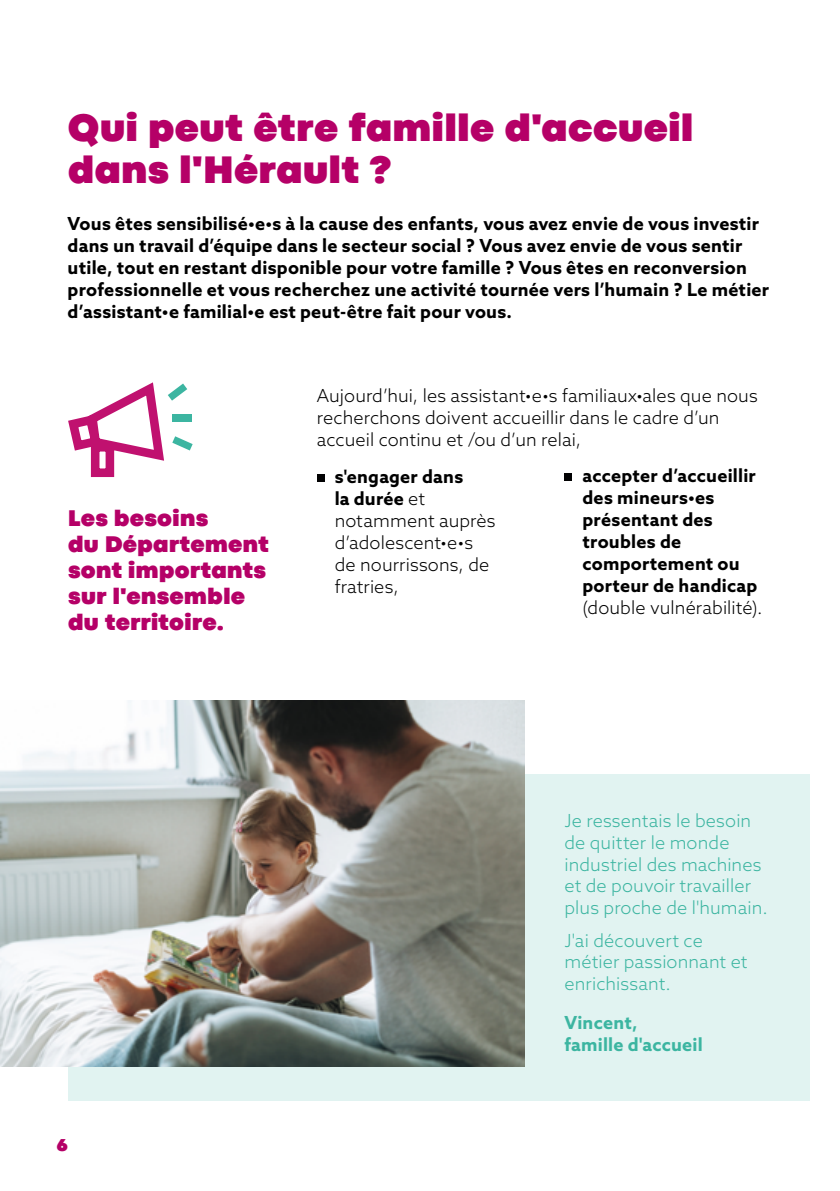
<style>
.page{position:relative;width:840px;height:1191px;background:#fff}
.page>*{position:absolute;margin:0;border:0;box-sizing:border-box;transform-origin:0 0}
.t1{font:900 40px/42px "Codec Pro";letter-spacing:.015em;color:#b50067}
.t2{font:900 23.6px/26px "Codec Pro";letter-spacing:.015em;color:#b50067}
.t3{font:700 18px/22px "Azo Sans";letter-spacing:.01em;color:#000}
.t4{font:300 18px/22px "Azo Sans";letter-spacing:.005em;color:#000}
.t5{font:300 18px/21.6px "Azo Sans";letter-spacing:.005em;color:#3cb5a1}
.t6{font:700 18px/22px "Azo Sans";letter-spacing:.01em;color:#3cb5a1}
.t7{font:900 18px "Codec Pro";color:#b50067}
.s1{font-weight:700}
</style>
<div class="page">
<div style="left:68px;top:774px;width:741px;height:326px;background:#e1f3f1"></div>
<svg style="left:68px;top:382px;width:124px;height:95px"></svg>
<div style="left:564px;top:474px;width:7px;height:7px;background:#020203"></div>
<div style="left:317px;top:474px;width:7px;height:7px;background:#020203"></div>
<img style="left:0;top:700px;width:524px;height:366px">
<h1 class="t1" style="left:68px;top:106px;width:626px">Qui peut être famille d'accueil dans l'Hérault ?</h1>
<p class="t3" style="left:68px;top:213px;width:702px">Vous êtes sensibilisé•e•s à la cause des enfants, vous avez envie de vous investir dans un travail d’équipe dans le secteur social ? Vous avez envie de vous sentir utile, tout en restant disponible pour votre famille ? Vous êtes en reconversion professionnelle et vous recherchez une activité tournée vers l’humain ? Le métier d’assistant•e familial•e est peut-être fait pour vous.</p>
<h2 class="t2" style="left:68px;top:504px;width:202px">Les besoins<br>du Département sont importants sur l'ensemble du territoire.</h2>
<p class="t4" style="left:317px;top:384px;width:442px">Aujourd’hui, les assistant•e•s familiaux•ales que nous recherchons doivent accueillir dans le cadre d’un accueil continu et /ou d’un relai,</p>
<p class="t4" style="left:334px;top:465px;width:162px"><span class="s1">s'engager dans<br>la durée</span> et notamment auprès d’adolescent•e•s de nourrissons, de fratries,</p>
<p class="t3" style="left:582px;top:464px;width:176px">accepter d’accueillir des mineurs•es présentant des troubles de comportement ou porteur de handicap</p>
<p class="t4" style="left:582px;top:596px;width:181px">(double vulnérabilité).</p>
<p class="t7" style="left:57px;top:1134px;width:12px">6</p>
<p class="t5" style="left:564px;top:810px;width:205px">Je ressentais le besoin de quitter le monde industriel des machines et de pouvoir travailler plus proche de l'humain.</p>
<p class="t5" style="left:564px;top:929px;width:184px">J'ai découvert ce métier passionnant et enrichissant.</p>
<p class="t6" style="left:564px;top:1011px;width:140px">Vincent,<br>famille d'accueil</p>
</div>
